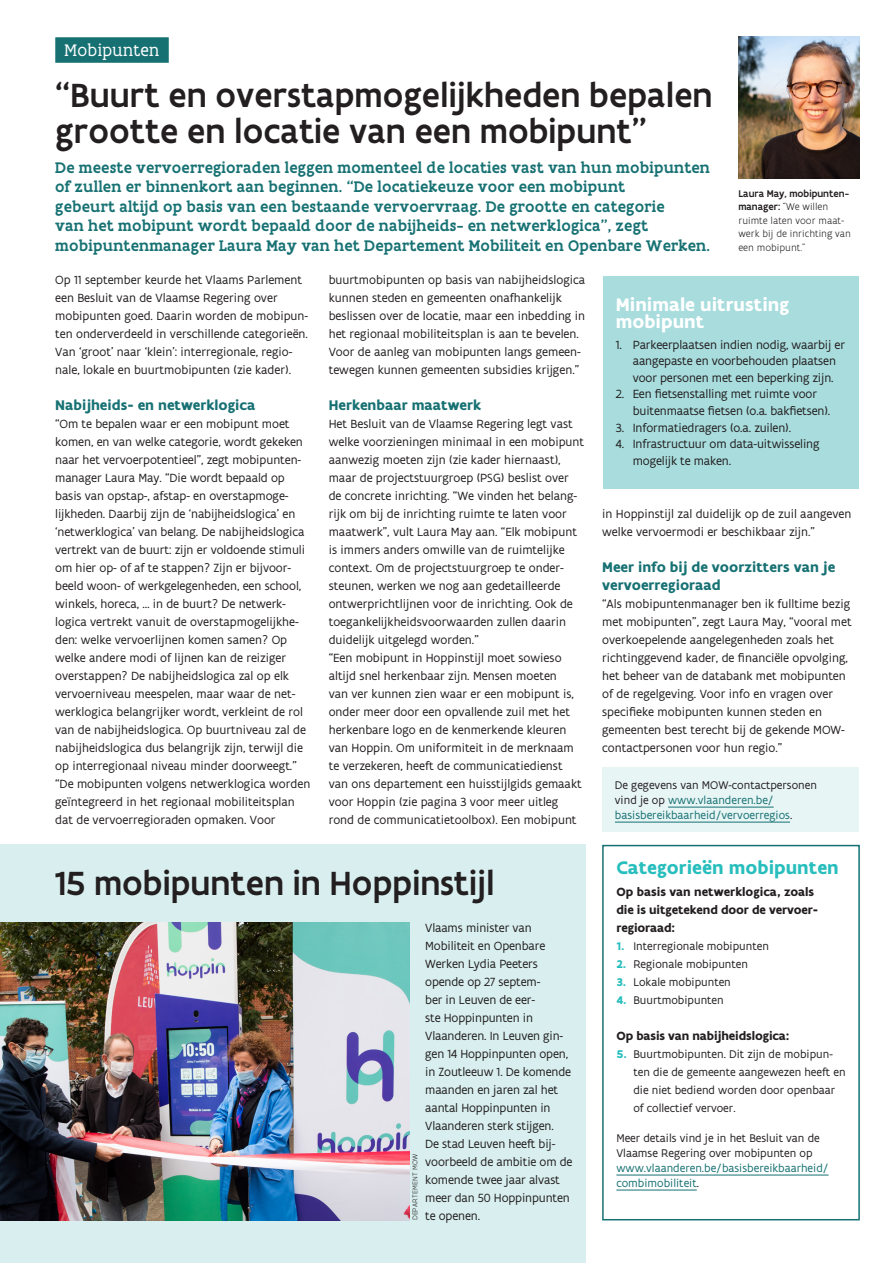
<style>
.page{position:relative;width:893px;height:1263px;background:#fff}
.page>*{position:absolute;margin:0;border:0;box-sizing:border-box;transform-origin:0 0}
.FLA_titel_niveau_1{font:500 36px/36px "Flanders Art Sans";color:#231f20}
.FLA_titel_niveau_3{font:700 19.5px/16.5px "Flanders Art Sans";color:#fff}
.FLA_titel_niveau_3-2{font:700 19.5px "Flanders Art Sans";color:#28bebd}
.FLA_rubriekbalkje{font:18px "Flanders Art Serif";letter-spacing:.02em;color:#fff}
.FLA_intro_kleiner{font:500 16.5px/19.5px "Flanders Art Serif";letter-spacing:.01em;color:#177173}
.FLA_tussentitel{font:700 15px/18px "Flanders Art Sans";color:#177173}
.FLA_body_8_5-11_grid{font:12.75px/18px "Flanders Art Sans";color:#231f20}
.FLA_body_8_5-11_grid-2{font:700 12.75px/18px "Flanders Art Sans";letter-spacing:-.01em;color:#231f20}
.FLA_body_8_5-11_grid-3{font:12px/18px "Flanders Art Sans";color:#231f20}
.FLA_body_8_5-11_grid-4{font:12px/15px "Flanders Art Sans";color:#177173}
.FLA_fotobijschrift_i{font:300 10.5px/13.5px "Flanders Art Sans";color:#231f20}
.FLA_fotocredits{font:300 7.5px "Flanders Art Sans";letter-spacing:.025em;color:#231f20}
.s1{font-weight:500}
.s2{color:#231f20}
.s3{font-weight:700;color:#28bebd}
.s4{color:#177173}
</style>
<div class="page">
<div style="left:0;top:845px;width:585px;height:418px;background:#d9efef"></div>
<div style="left:55px;top:37px;width:114px;height:26px;background:#177173"></div>
<div style="left:602px;top:767px;width:257px;height:65px;background:#e8f5f5"></div>
<hr style="left:668px;top:807px;width:106px;height:1px;background:#177173">
<hr style="left:615px;top:822px;width:175px;height:1px;background:#177173">
<img style="left:738px;top:37px;width:121px;height:142px">
<hr style="left:616px;top:1175px;width:213px;height:1px;background:#177173">
<hr style="left:616px;top:1190px;width:81px;height:1px;background:#177173">
<div style="left:602px;top:845px;width:258px;height:375px;border:2px solid #177173"></div>
<div style="left:603px;top:277px;width:255px;height:212px;background:#a8dcdd"></div>
<img style="left:0;top:923px;width:409px;height:297px">
<p class="FLA_rubriekbalkje" style="left:65px;top:40px;width:96px">Mobipunten</p>
<p class="FLA_titel_niveau_1" style="left:55px;top:77px;width:659px">“Buurt en overstapmogelijkheden bepalen grootte en locatie van een mobipunt”</p>
<p class="FLA_intro_kleiner" style="left:55px;top:157px;width:656px">De meeste vervoerregioraden leggen momenteel de locaties vast van hun mobipunten of zullen er binnenkort aan beginnen. “De locatiekeuze voor een mobipunt<br>gebeurt altijd op basis van een bestaande vervoervraag. De grootte en categorie<br>van het mobipunt wordt bepaald door de nabijheids- en netwerklogica”, zegt mobipuntenmanager Laura May van het Departement Mobiliteit en Openbare Werken.</p>
<p class="FLA_fotobijschrift_i" style="left:738px;top:187px;width:114px"><span class="s1">Laura May, mobipunten&shy;manager:</span> “We willen ruimte laten voor maat&shy;werk bij de inrichting van een mobipunt.”</p>
<p class="FLA_body_8_5-11_grid" style="left:55px;top:271px;width:255px">Op 11 september keurde het Vlaams Parlement een Besluit van de Vlaamse Regering over mobipunten goed. Daarin worden de mobipun&shy;ten onderverdeeld in verschillende categorieën.<br>Van ‘groot’ naar ‘klein’: interregionale, regio&shy;nale, lokale en buurtmobipunten (zie kader).</p>
<p class="FLA_tussentitel" style="left:55px;top:396px;width:202px">Nabijheids- en netwerklogica</p>
<p class="FLA_body_8_5-11_grid" style="left:55px;top:415px;width:252px">“Om te bepalen waar er een mobipunt moet komen, en van welke categorie, wordt gekeken naar het vervoerpotentieel”, zegt mobipunten&shy;manager Laura May. “Die wordt bepaald op basis van opstap-, afstap- en overstapmoge&shy;lijkheden. Daarbij zijn de ‘nabijheidslogica’ en ‘netwerklogica’ van belang. De nabijheidslogica vertrekt van de buurt: zijn er voldoende stimuli om hier op- of af te stappen? Zijn er bijvoor&shy;beeld woon- of werkgelegenheden, een school, winkels, horeca, … in de buurt? De netwerk&shy;logica vertrekt vanuit de overstapmogelijkhe&shy;den: welke vervoerlijnen komen samen? Op welke andere modi of lijnen kan de reiziger overstappen? De nabijheidslogica zal op elk vervoerniveau meespelen, maar waar de net&shy;werklogica belangrijker wordt, verkleint de rol van de nabijheidslogica. Op buurtniveau zal de nabijheidslogica dus belangrijk zijn, terwijl die op interregionaal niveau minder doorweegt.”</p>
<p class="FLA_body_8_5-11_grid" style="left:55px;top:775px;width:257px">“De mobipunten volgens netwerklogica worden geïntegreerd in het regionaal mobiliteitsplan dat de vervoerregioraden opmaken. Voor</p>
<p class="FLA_body_8_5-11_grid" style="left:329px;top:271px;width:258px">buurtmobipunten op basis van nabijheidslogica kunnen steden en gemeenten onafhankelijk beslissen over de locatie, maar een inbedding in het regionaal mobiliteitsplan is aan te bevelen.<br>Voor de aanleg van mobipunten langs gemeen&shy;tewegen kunnen gemeenten subsidies krijgen.”</p>
<p class="FLA_tussentitel" style="left:329px;top:396px;width:154px">Herkenbaar maatwerk</p>
<p class="FLA_body_8_5-11_grid" style="left:329px;top:415px;width:257px">Het Besluit van de Vlaamse Regering legt vast welke voorzieningen minimaal in een mobipunt aanwezig moeten zijn (zie kader hiernaast), maar de projectstuurgroep (PSG) beslist over de concrete inrichting. “We vinden het belang&shy;rijk om bij de inrichting ruimte te laten voor maatwerk”, vult Laura May aan. “Elk mobipunt is immers anders omwille van de ruimtelijke context. Om de projectstuurgroep te onder&shy;steunen, werken we nog aan gedetailleerde ontwerprichtlijnen voor de inrichting. Ook de toegankelijkheidsvoorwaarden zullen daarin duidelijk uitgelegd worden.”</p>
<p class="FLA_body_8_5-11_grid" style="left:329px;top:649px;width:254px">“Een mobipunt in Hoppinstijl moet sowieso altijd snel herkenbaar zijn. Mensen moeten<br>van ver kunnen zien waar er een mobipunt is, onder meer door een opvallende zuil met het herkenbare logo en de kenmerkende kleuren van Hoppin. Om uniformiteit in de merknaam te verzekeren, heeft de communicatiedienst van ons departement een huisstijlgids gemaakt voor Hoppin (zie pagina 3 voor meer uitleg rond de communicatietoolbox). Een mobipunt</p>
<p class="FLA_titel_niveau_1" style="left:55px;top:866px;width:441px">15 mobipunten in Hoppinstijl</p>
<p class="FLA_body_8_5-11_grid" style="left:425px;top:919px;width:149px">Vlaams minister van<br>Mobiliteit en Openbare<br>Werken Lydia Peeters opende op 27 septem-<br>ber in Leuven de eer-<br>ste Hoppinpunten in<br>Vlaanderen. In Leuven gin&shy;gen 14 Hoppinpunten open, in Zoutleeuw 1. De komende maanden en jaren zal het aantal Hoppinpunten in<br>Vlaanderen sterk stijgen.<br>De stad Leuven heeft bij&shy;voorbeeld de ambitie om de komende twee jaar alvast meer dan 50 Hoppinpunten te openen.</p>
<p class="FLA_fotocredits" style="left:411px;top:1220px;width:68px;rotate:-90deg">DEPARTEMENT MOW</p>
<p class="FLA_titel_niveau_3" style="left:616px;top:297px;width:175px">Minimale uitrusting mobipunt</p>
<p class="FLA_body_8_5-11_grid" style="left:633px;top:337px;width:214px;line-height:16.5px;text-indent:-17px">1. Parkeerplaatsen indien nodig, waarbij er aangepaste en voorbehouden plaatsen voor personen met een beperking zijn.</p>
<p class="FLA_body_8_5-11_grid" style="left:633px;top:386px;width:199px;line-height:16.5px;text-indent:-17px">2. Een fietsenstalling met ruimte voor buitenmaatse fietsen (o.a. bakfietsen).</p>
<p class="FLA_body_8_5-11_grid" style="left:616px;top:419px;width:177px">3. Informatiedragers (o.a. zuilen).</p>
<p class="FLA_body_8_5-11_grid" style="left:633px;top:436px;width:188px;line-height:16.5px;text-indent:-17px">4. Infrastructuur om data-uitwisseling mogelijk te maken.</p>
<p class="FLA_body_8_5-11_grid" style="left:602px;top:505px;width:251px">in Hoppinstijl zal duidelijk op de zuil aangeven welke vervoermodi er beschikbaar zijn.”</p>
<p class="FLA_tussentitel" style="left:602px;top:558px;width:235px">Meer info bij de voorzitters van je vervoerregioraad</p>
<p class="FLA_body_8_5-11_grid" style="left:602px;top:595px;width:251px">“Als mobipuntenmanager ben ik fulltime bezig met mobipunten”, zegt Laura May, “vooral met overkoepelende aangelegenheden zoals het richtinggevend kader, de financiële opvolging, het beheer van de databank met mobipunten of de regelgeving. Voor info en vragen over specifieke mobipunten kunnen steden en gemeenten best terecht bij de gekende MOW&shy;contactpersonen voor hun regio.”</p>
<p class="FLA_body_8_5-11_grid-4" style="left:615px;top:778px;width:204px"><span class="s2">De gegevens van MOW-contactpersonen vind je op</span> www.vlaanderen.be/ basisbereikbaarheid/vervoerregios<span class="s2">.</span></p>
<p class="FLA_titel_niveau_3-2" style="left:616px;top:855px;width:224px">Categorieën mobipunten</p>
<p class="FLA_body_8_5-11_grid-2" style="left:616px;top:883px;width:202px">Op basis van netwerklogica, zoals die is uitgetekend door de vervoer&shy;regioraad:</p>
<p class="FLA_body_8_5-11_grid-3" style="left:616px;top:937px;width:154px"><span class="s3">1.</span> Interregionale mobipunten</p>
<p class="FLA_body_8_5-11_grid-3" style="left:616px;top:955px;width:133px"><span class="s3">2.</span> Regionale mobipunten</p>
<p class="FLA_body_8_5-11_grid-3" style="left:616px;top:973px;width:116px"><span class="s3">3.</span> Lokale mobipunten</p>
<p class="FLA_body_8_5-11_grid-3" style="left:616px;top:991px;width:109px"><span class="s3">4.</span> Buurtmobipunten</p>
<p class="FLA_body_8_5-11_grid-2" style="left:616px;top:1027px;width:175px">Op basis van nabijheidslogica:</p>
<p class="FLA_body_8_5-11_grid-3" style="left:633px;top:1045px;width:214px;text-indent:-17px"><span class="s3">5.</span> Buurtmobipunten. Dit zijn de mobipun&shy;ten die de gemeente aangewezen heeft en die niet bediend worden door openbaar of collectief vervoer.</p>
<p class="FLA_body_8_5-11_grid-3" style="left:616px;top:1131px;width:214px;line-height:15px">Meer details vind je in het Besluit van de Vlaamse Regering over mobipunten op <span class="s4">www.vlaanderen.be/basisbereikbaarheid/ combimobiliteit</span>.</p>
</div>
